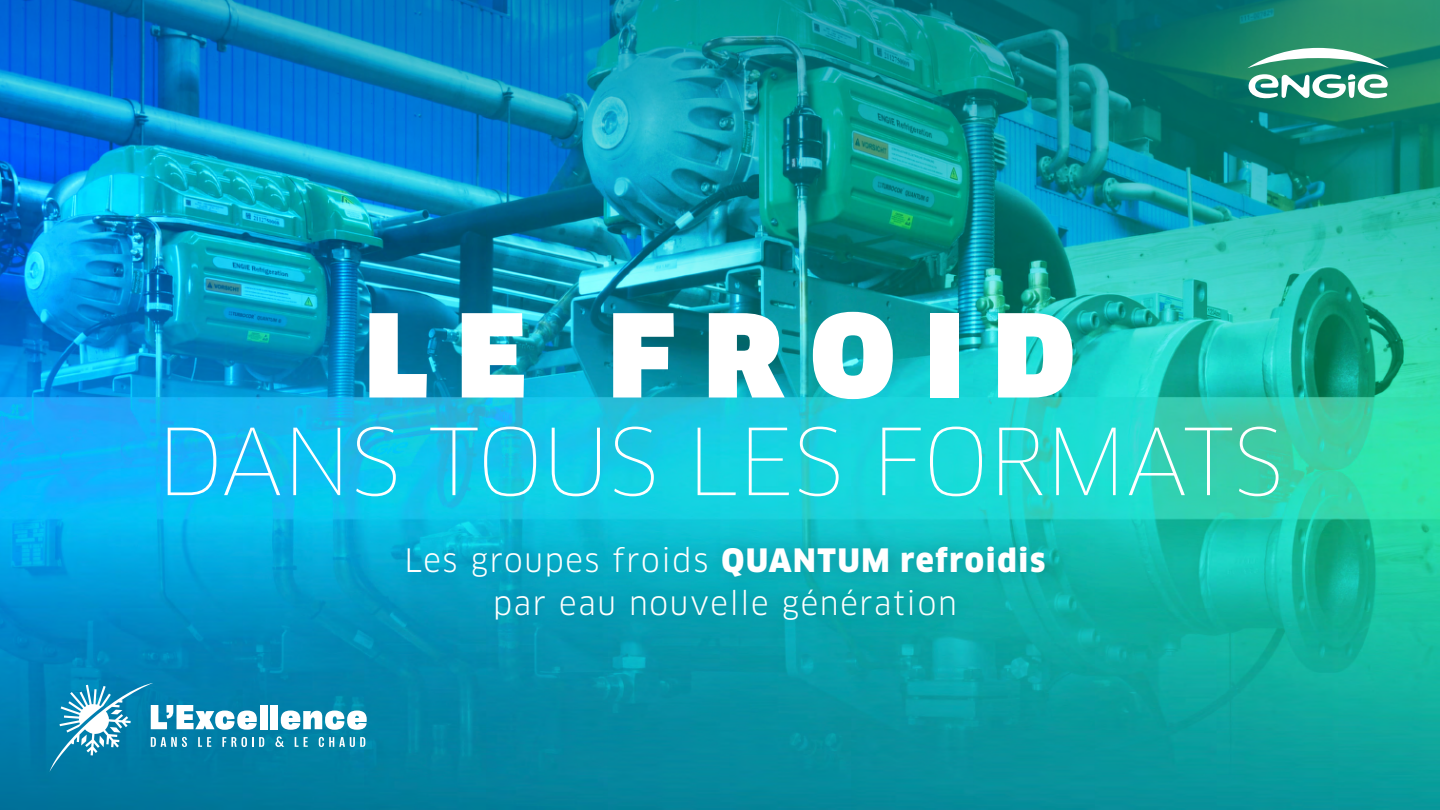
<style>
.page{position:relative;width:1440px;height:810px;background:#fff}
.page>*{position:absolute;margin:0;border:0;box-sizing:border-box;transform-origin:0 0}
.t1{font:900 112.5px "Clan Pro";letter-spacing:.26em;color:#fff}
.t2{font:100 90px "Clan Pro";letter-spacing:-.01em;color:#fff}
.t3{font:31.5px/43.5px "Clan Pro";letter-spacing:.055em;color:#fff;text-align:center}
.s1{font-weight:900}
</style>
<div class="page">
<img style="left:0;top:0;width:1440px;height:810px">
<div style="left:392px;top:531px;width:670px;height:106px;background:#003c56;opacity:.32"></div>
<svg style="left:1247px;top:48px;width:142px;height:20px"></svg>
<svg style="left:1249px;top:74px;width:139px;height:27px"></svg>
<div style="left:260px;top:705px;width:7px;height:24px;background:#fff"></div>
<div style="left:270px;top:705px;width:8px;height:24px;background:#fff"></div>
<svg style="left:281px;top:711px;width:86px;height:19px"></svg>
<svg style="left:49px;top:683px;width:215px;height:89px;background:#3096b9"></svg>
<svg style="left:275px;top:736px;width:9px;height:11px"></svg>
<svg style="left:295px;top:737px;width:13px;height:10px"></svg>
<svg style="left:319px;top:737px;width:46px;height:10px"></svg>
<h1 class="t1" style="left:365px;top:290px;width:712px">LE FROID</h1>
<h2 class="t2" style="left:157px;top:408px;width:1128px">DANS TOUS LES FORMATS</h2>
<p class="t3" style="left:404px;top:538px;width:642px">Les groupes froids <span class="s1">QUANTUM refroidis </span>par eau nouvelle génération</p>
</div>
